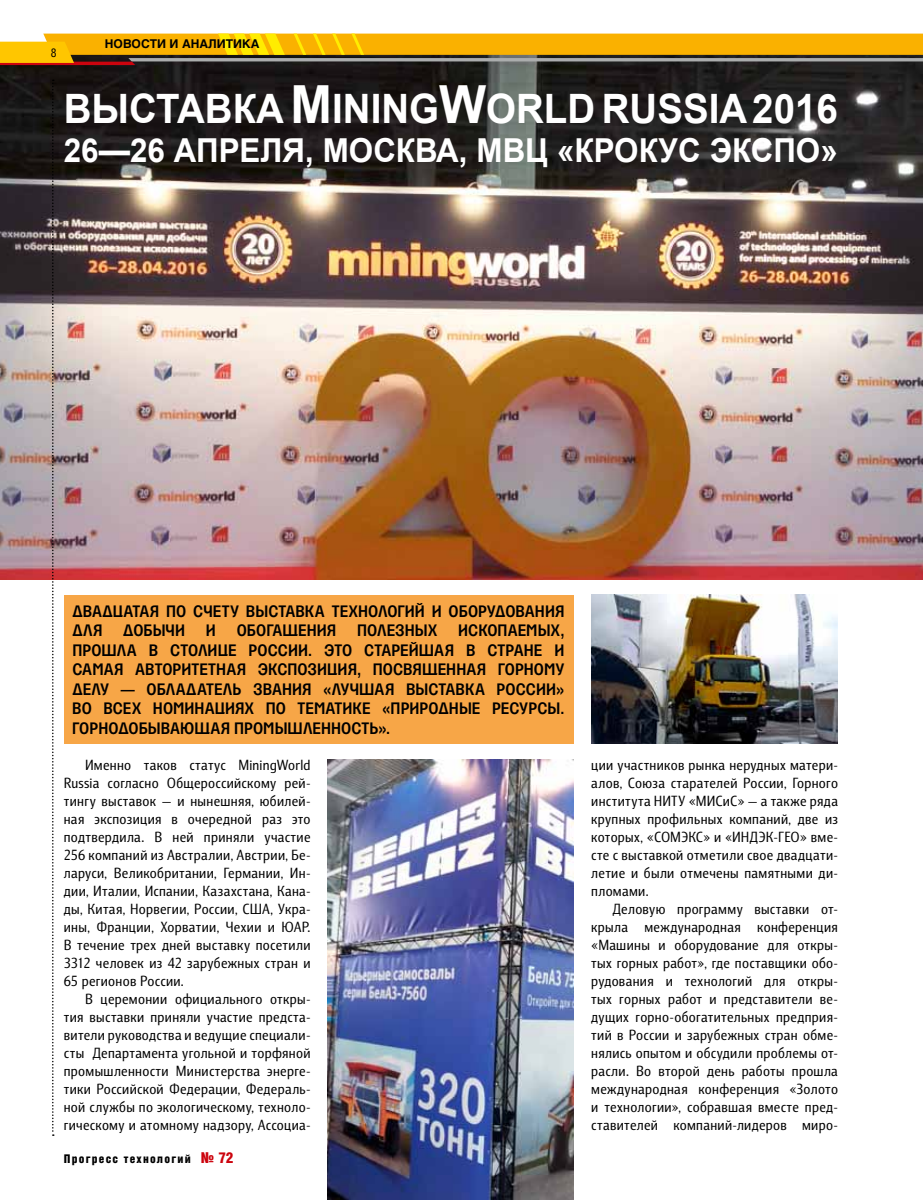
<style>
.page{position:relative;width:923px;height:1200px;background:#fff}
.page>*{position:absolute;margin:0;border:0;box-sizing:border-box;transform-origin:0 0}
.t1{font:700 40.5px "Arial";color:#fff;scale:.95 1}
.t2{font:700 33px "Arial";color:#fff;scale:.95 1}
.t3{font:16.5px/19.5px "Parangon 420 C";letter-spacing:.005em;color:#000}
.t4{font:15px/18px "Barnaul Grotesk";letter-spacing:.025em;color:#000;text-align:justify}
.t5{font:12px "Helios Cond Black C";letter-spacing:.1em;color:#000}
.t6{font:700 12px "Helios C";color:#000}
.t7{font:12px "Helios Cond C";color:#000}
.s1{font-size:52.5px}
.s2{font-size:15px;color:#cc040e}
</style>
<div class="page">
<img style="left:0;top:65px;width:923px;height:514px">
<div style="left:64px;top:594px;width:509px;height:149px;background:#f7a647"></div>
<img style="left:591px;top:594px;width:247px;height:149px">
<img style="left:327px;top:759px;width:246px;height:440px">
<svg style="left:52px;top:79px;width:2px;height:1056px"></svg>
<svg style="left:0;top:34px;width:923px;height:31px;background:#c69519"></svg>
<p class="t7" style="left:51px;top:45px;width:7px">8</p>
<p class="t6" style="left:105px;top:37px;width:156px">новости и аналитика</p>
<h1 class="t1" style="left:64px;top:81px;width:816px">ВЫСТАВКА <span class="s1">M</span>INING<span class="s1">W</span>ORLD RUSSIA 2016</h1>
<h2 class="t2" style="left:64px;top:128px;width:816px">26—26 АПРЕЛЯ, МОСКВА, МВЦ «КРОКУС ЭКСПО»</h2>
<p class="t3" style="left:72px;top:602px;width:493px">Двадцатая по счету выставка технологий и оборудования для</p>
<p class="t3" style="left:72px;top:621px;width:494px;text-align:justify;text-indent:386px">ископаемых, прошла в столице России. Это старейшая в стране и самая авторитетная экспозиция, посвященная горному делу — обладатель звания «Лучшая выставка России» во всех номинациях по тематике «Природные ресурсы.<br>Горнодобывающая промышленность».</p>
<p class="t3" style="left:123px;top:621px;width:63px">добычи</p>
<p class="t3" style="left:206px;top:621px;width:11px">и</p>
<p class="t3" style="left:237px;top:621px;width:101px">обогащения</p>
<p class="t3" style="left:357px;top:621px;width:82px">полезных</p>
<p class="t4" style="left:64px;top:755px;width:248px;text-indent:21px">Именно таков статус MiningWorld Russia согласно Общероссийскому рей&shy;тингу выставок — и нынешняя, юбилей&shy;ная экспозиция в очередной раз это подтвердила. В ней приняли участие 256 компаний из Австралии, Австрии, Бе&shy;ларуси, Великобритании, Германии, Ин&shy;дии, Италии, Испании, Казахстана, Кана&shy;ды, Китая, Норвегии, России, США, Укра&shy;ины, Франции, Хорватии, Чехии и ЮАР.<br>В течение трех дней выставку посетили 3312 человек из 42 зарубежных стран и 65 регионов России.</p>
<p class="t4" style="left:64px;top:989px;width:248px;text-indent:21px">В церемонии официального откры&shy;тия выставки приняли участие предста&shy;вители руководства и ведущие специали&shy;сты Департамента угольной и торфяной промышленности Министерства энерге&shy;тики Российской Федерации, Федераль&shy;ной службы по экологическому, техноло&shy;гическому и атомному надзору, Ассоциа-</p>
<p class="t5" style="left:64px;top:1151px;width:171px">Прогресс технологий <span class="s2">№ 72</span></p>
<p class="t4" style="left:591px;top:755px;width:248px">ции участников рынка нерудных матери&shy;алов, Союза старателей России, Горного института НИТУ «МИСиС» — а также ряда крупных профильных компаний, две из которых, «СОМЭКС» и «ИНДЭК-ГЕО» вме&shy;сте с выставкой отметили свое двадцати&shy;летие и были отмечены памятными ди&shy;пломами.</p>
<p class="t4" style="left:591px;top:899px;width:248px;text-indent:21px">Деловую программу выставки от&shy;крыла международная конференция «Машины и оборудование для откры&shy;тых горных работ», где поставщики обо&shy;рудования и технологий для откры&shy;тых горных работ и представители ве&shy;дущих горно-обогатительных предприя&shy;тий в России и зарубежных стран обме&shy;нялись опытом и обсудили проблемы от&shy;расли. Во второй день работы прошла международная конференция «Золото и технологии», собравшая вместе пред&shy;ставителей компаний-лидеров миро-</p>
</div>
